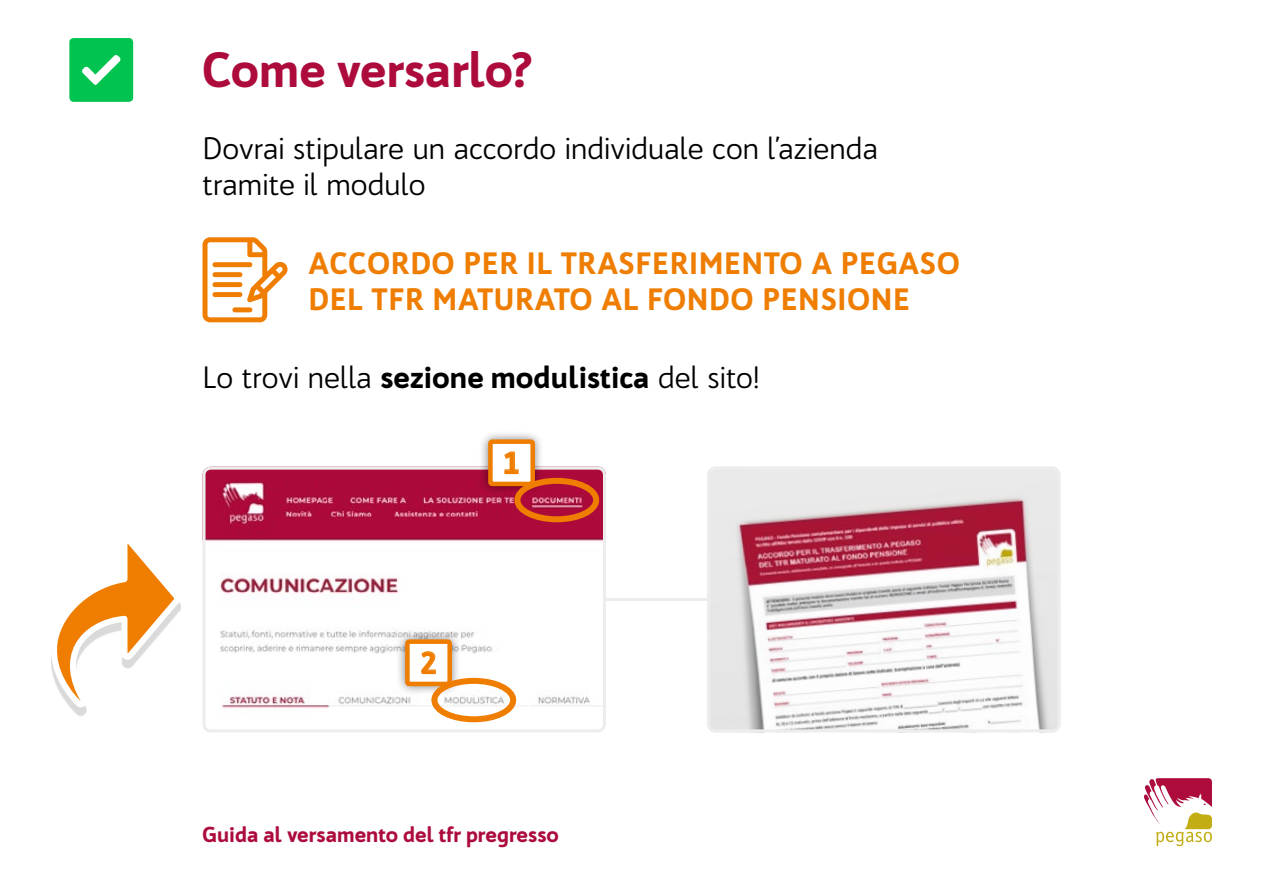
<style>
.page{position:relative;width:1263px;height:893px;background:#fff}
.page>*{position:absolute;margin:0;border:0;box-sizing:border-box;transform-origin:0 0}
.t1{font:900 48px "Bw Quinta Pro";color:#ac0b3c}
.t2{font:30px/36px "Bw Quinta Pro";color:#000}
.t3{font:900 30px/36px "Bw Quinta Pro";letter-spacing:.04em;color:#ef7d00}
.t4{font:900 21px "Bw Quinta Pro";color:#ac0b3c}
.s1{font-weight:900}
</style>
<div class="page">
<hr style="left:571px;top:598px;width:172px;height:3px;background:#ededed">
<img style="left:202px;top:467px;width:403px;height:264px">
<div style="left:203px;top:467px;width:403px;height:265px;border:3px solid #ededed;border-radius:7px"></div>
<img style="left:711px;top:468px;width:349px;height:263px">
<div style="left:707px;top:467px;width:353px;height:265px;border:3px solid #ededed;border-radius:7px"></div>
<svg style="left:1144px;top:778px;width:68px;height:68px"></svg>
<div style="left:69px;top:38px;width:64px;height:64px;background:#00c350;border-radius:4px"></div>
<svg style="left:82px;top:55px;width:39px;height:30px"></svg>
<svg style="left:51px;top:544px;width:130px;height:169px"></svg>
<svg style="left:203px;top:237px;width:85px;height:85px"></svg>
<div style="left:212px;top:262px;width:40px;height:5px;background:#ef7d00;border-radius:2px"></div>
<div style="left:212px;top:272px;width:30px;height:5px;background:#ef7d00;border-radius:2px"></div>
<div style="left:212px;top:282px;width:30px;height:5px;background:#ef7d00;border-radius:2px"></div>
<div style="left:212px;top:292px;width:30px;height:5px;background:#ef7d00;border-radius:2px"></div>
<div style="left:232px;top:307px;width:20px;height:5px;background:#ef7d00;border-radius:2px"></div>
<div style="left:479px;top:429px;width:65px;height:67px;background:#000;opacity:.5"></div>
<div style="left:490px;top:442px;width:43px;height:42px;background:#fff;border-radius:2px"></div>
<div style="left:488px;top:439px;width:47px;height:47px;border:4px solid #ef7d00;border-radius:2px"></div>
<div style="left:396px;top:629px;width:65px;height:67px;background:#000;opacity:.5"></div>
<div style="left:407px;top:642px;width:43px;height:42px;background:#fff;border-radius:2px"></div>
<div style="left:405px;top:639px;width:47px;height:47px;border:4px solid #ef7d00;border-radius:2px"></div>
<svg style="left:504px;top:451px;width:15px;height:23px"></svg>
<svg style="left:421px;top:651px;width:15px;height:23px"></svg>
<div style="left:514px;top:478px;width:85px;height:44px;border:6px solid #ef7d00;border-radius:50%"></div>
<div style="left:431px;top:678px;width:85px;height:44px;border:6px solid #ef7d00;border-radius:50%"></div>
<h1 class="t1" style="left:202px;top:39px;width:331px">Come versarlo?</h1>
<p class="t2" style="left:202px;top:130px;width:677px">Dovrai stipulare un accordo individuale con l’azienda tramite il modulo</p>
<p class="t3" style="left:309px;top:245px;width:652px">ACCORDO PER IL TRASFERIMENTO A PEGASO<br>DEL TFR MATURATO AL FONDO PENSIONE</p>
<p class="t2" style="left:202px;top:359px;width:558px">Lo trovi nella <span class="s1">sezione modulistica</span> del sito!</p>
<p class="t3" style="left:503px;top:445px;width:19px">1</p>
<p class="t3" style="left:420px;top:645px;width:19px">2</p>
<p class="t4" style="left:202px;top:821px;width:358px">Guida al versamento del tfr pregresso</p>
</div>
